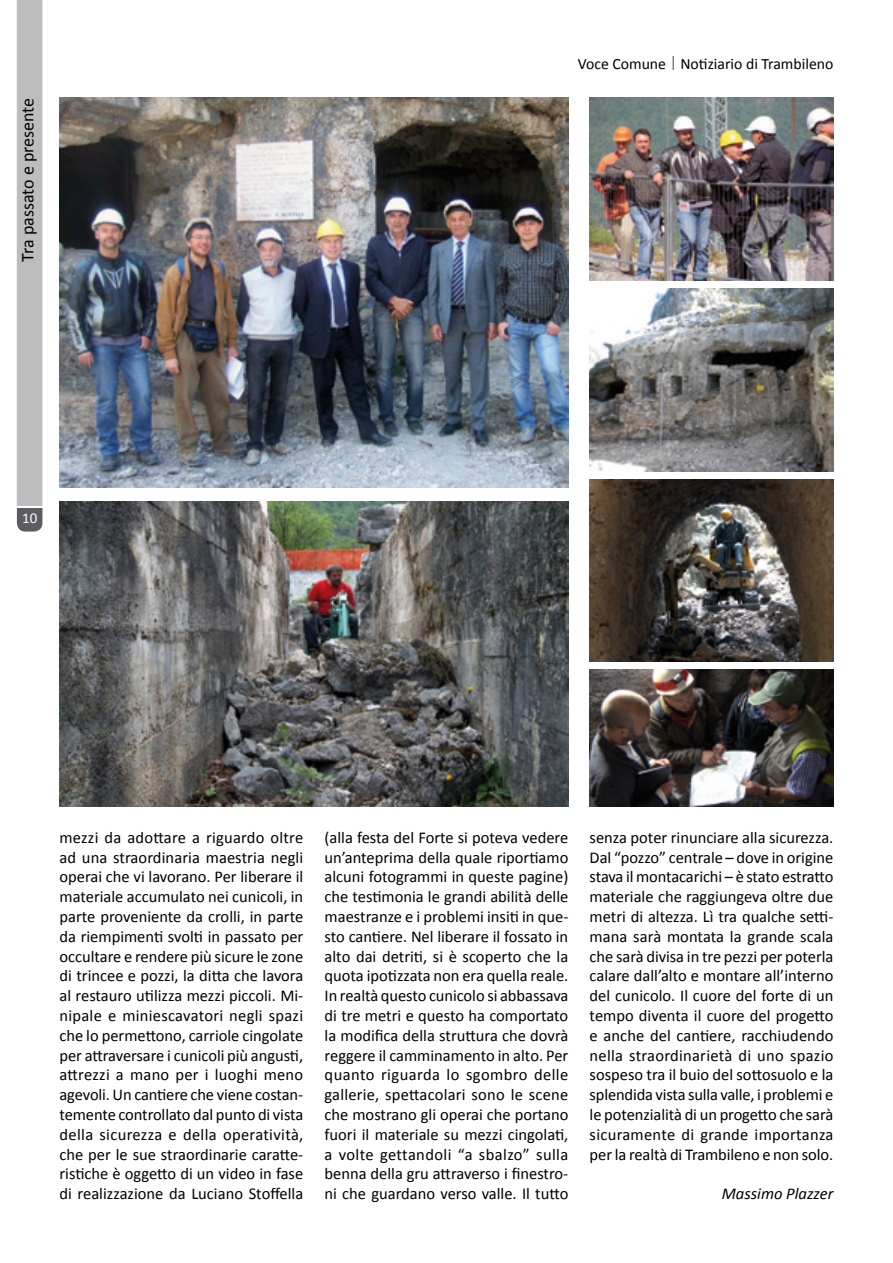
<style>
.page{position:relative;width:893px;height:1263px;background:#fff}
.page>*{position:absolute;margin:0;border:0;box-sizing:border-box;transform-origin:0 0}
.t1{font:18px "Calibri";color:#000}
.t2{font:16.5px/19.8px "Calibri";color:#000;text-align:justify}
.t3{font:italic 16.5px "Calibri";color:#000}
.t4{font:15.75px "Calibri";color:#000}
.t5{font:15px "Calibri";color:#fff}
.s1{color:#5a5c62}
</style>
<div class="page">
<svg style="left:17px;top:508px;width:25px;height:23px"></svg>
<div style="left:17px;top:0;width:25px;height:507px;background:#bdbdc0"></div>
<hr style="left:17px;top:506px;width:26px;height:2px;background:#fff">
<img style="left:60px;top:98px;width:508px;height:389px">
<img style="left:590px;top:288px;width:243px;height:183px">
<img style="left:60px;top:501px;width:508px;height:306px">
<img style="left:590px;top:670px;width:243px;height:137px">
<img style="left:590px;top:98px;width:243px;height:183px">
<img style="left:590px;top:479px;width:243px;height:183px">
<p class="t1" style="left:16px;top:262px;width:165px;rotate:-90deg">Tra passato e presente</p>
<p class="t5" style="left:22px;top:509px;width:17px">10</p>
<p class="t4" style="left:578px;top:54px;width:257px">Voce Comune <span class="s1">|</span> Notiziario di Trambileno</p>
<p class="t2" style="left:60px;top:827px;width:245px">mezzi da adottare a riguardo oltre ad una straordinaria maestria negli operai che vi lavorano. Per liberare il materiale accumulato nei cunicoli, in parte proveniente da crolli, in parte da riempimenti svolti in passato per occultare e rendere più sicure le zone di trincee e pozzi, la ditta che lavora al restauro utilizza mezzi piccoli. Mi&shy;nipale e miniescavatori negli spazi che lo permettono, carriole cingolate per attraversare i cunicoli più angusti, attrezzi a mano per i luoghi meno agevoli. Un cantiere che viene costan&shy;temente controllato dal punto di vista della sicurezza e della operatività, che per le sue straordinarie caratte&shy;ristiche è oggetto di un video in fase di realizzazione da Luciano Stoffella</p>
<p class="t2" style="left:325px;top:827px;width:245px">(alla festa del Forte si poteva vedere un’anteprima della quale riportiamo alcuni fotogrammi in queste pagine) che testimonia le grandi abilità delle maestranze e i problemi insiti in que&shy;sto cantiere. Nel liberare il fossato in alto dai detriti, si è scoperto che la quota ipotizzata non era quella reale.<br>In realtà questo cunicolo si abbassava di tre metri e questo ha comportato la modifica della struttura che dovrà reggere il camminamento in alto. Per quanto riguarda lo sgombro delle gallerie, spettacolari sono le scene che mostrano gli operai che portano fuori il materiale su mezzi cingolati, a volte gettandoli “a sbalzo” sulla benna della gru attraverso i finestro&shy;ni che guardano verso valle. Il tutto</p>
<p class="t2" style="left:590px;top:827px;width:245px">senza poter rinunciare alla sicurezza.<br>Dal “pozzo” centrale – dove in origine stava il montacarichi – è stato estratto materiale che raggiungeva oltre due metri di altezza. Lì tra qualche setti&shy;mana sarà montata la grande scala che sarà divisa in tre pezzi per poterla calare dall’alto e montare all’interno del cunicolo. Il cuore del forte di un tempo diventa il cuore del progetto e anche del cantiere, racchiudendo nella straordinarietà di uno spazio sospeso tra il buio del sottosuolo e la splendida vista sulla valle, i problemi e le potenzialità di un progetto che sarà sicuramente di grande importanza per la realtà di Trambileno e non solo.</p>
<p class="t3" style="left:722px;top:1182px;width:113px">Massimo Plazzer</p>
</div>
